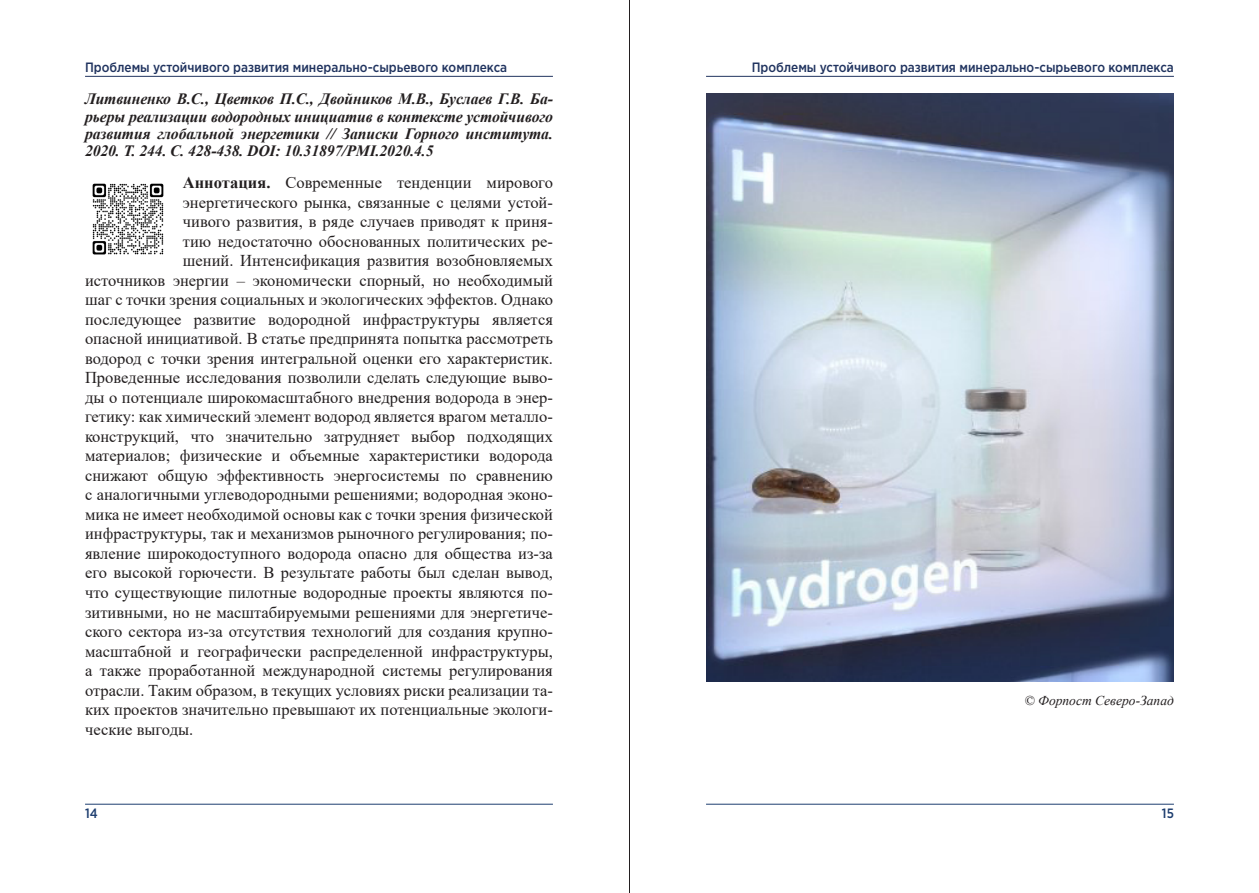
<style>
.page{position:relative;width:1259px;height:893px;background:#fff}
.page>*{position:absolute;margin:0;border:0;box-sizing:border-box;transform-origin:0 0}
.Abstract_text{font:16.5px "Times New Roman";color:#231f20}
.Ref{font:italic 700 15.75px/17.2px "Times New Roman";letter-spacing:-.01em;color:#231f20;text-align:justify}
.t1{font:500 13.5px "Gotham Pro Narrow";color:#20335f}
.Abstract_text-2{font:italic 13.5px "Times New Roman";color:#231f20}
.t2{font:500 13.5px "Gotham Pro Narrow";color:#1d3d6f}
.s1{font-weight:700}
</style>
<div class="page">
<hr style="left:85px;top:804px;width:468px;height:1px;background:#1d3d6f">
<hr style="left:706px;top:804px;width:468px;height:1px;background:#1d3d6f">
<hr style="left:706px;top:76px;width:468px;height:1px;background:#20335f">
<hr style="left:85px;top:76px;width:468px;height:1px;background:#20335f">
<hr style="left:629px;top:0;width:1px;height:893px;background:#231f20">
<img style="left:92px;top:183px;width:72px;height:72px">
<img style="left:706px;top:94px;width:468px;height:587px">
<p class="t1" style="left:85px;top:59px;width:424px">Проблемы устойчивого развития минерально-сырьевого комплекса</p>
<p class="t1" style="left:752px;top:59px;width:424px">Проблемы устойчивого развития минерально-сырьевого комплекса</p>
<p class="Ref" style="left:85px;top:90px;width:469px">Литвиненко В.С., Цветков П.С., Двойников М.В., Буслаев Г.В. Ба&shy;рьеры реализации водородных инициатив в контексте устойчивого развития глобальной энергетики // Записки Горного института.<br>2020. Т. 244. С. 428-438. DOI: 10.31897/PMI.2020.4.5</p>
<p class="Abstract_text" style="left:183px;top:171px;width:371px"><span class="s1">Аннотация.</span> Современные тенденции мирового</p>
<p class="Abstract_text" style="left:183px;top:191px;width:371px">энергетического рынка, связанные с целями устой-</p>
<p class="Abstract_text" style="left:183px;top:210px;width:371px">чивого развития, в ряде случаев приводят к приня-</p>
<p class="Abstract_text" style="left:183px;top:230px;width:371px">тию недостаточно обоснованных политических ре-</p>
<p class="Abstract_text" style="left:183px;top:249px;width:371px">шений. Интенсификация развития возобновляемых</p>
<p class="Abstract_text" style="left:85px;top:269px;width:469px">источников энергии – экономически спорный, но необходимый</p>
<p class="Abstract_text" style="left:85px;top:288px;width:469px">шаг с точки зрения социальных и экологических эффектов. Однако</p>
<p class="Abstract_text" style="left:85px;top:308px;width:469px">последующее развитие водородной инфраструктуры является</p>
<p class="Abstract_text" style="left:85px;top:327px;width:469px">опасной инициативой. В статье предпринята попытка рассмотреть</p>
<p class="Abstract_text" style="left:85px;top:347px;width:469px">водород с точки зрения интегральной оценки его характеристик.</p>
<p class="Abstract_text" style="left:85px;top:366px;width:469px">Проведенные исследования позволили сделать следующие выво-</p>
<p class="Abstract_text" style="left:85px;top:386px;width:469px">ды о потенциале широкомасштабного внедрения водорода в энер-</p>
<p class="Abstract_text" style="left:85px;top:405px;width:469px">гетику: как химический элемент водород является врагом металло-</p>
<p class="Abstract_text" style="left:85px;top:425px;width:469px">конструкций, что значительно затрудняет выбор подходящих</p>
<p class="Abstract_text" style="left:85px;top:444px;width:469px">материалов; физические и объемные характеристики водорода</p>
<p class="Abstract_text" style="left:85px;top:464px;width:469px">снижают общую эффективность энергосистемы по сравнению</p>
<p class="Abstract_text" style="left:85px;top:483px;width:469px">с аналогичными углеводородными решениями; водородная эконо-</p>
<p class="Abstract_text" style="left:85px;top:503px;width:469px">мика не имеет необходимой основы как с точки зрения физической</p>
<p class="Abstract_text" style="left:85px;top:522px;width:469px">инфраструктуры, так и механизмов рыночного регулирования; по-</p>
<p class="Abstract_text" style="left:85px;top:542px;width:469px">явление широкодоступного водорода опасно для общества из-за</p>
<p class="Abstract_text" style="left:85px;top:561px;width:469px">его высокой горючести. В результате работы был сделан вывод,</p>
<p class="Abstract_text" style="left:85px;top:581px;width:469px">что существующие пилотные водородные проекты являются по-</p>
<p class="Abstract_text" style="left:85px;top:600px;width:469px">зитивными, но не масштабируемыми решениями для энергетиче-</p>
<p class="Abstract_text" style="left:85px;top:620px;width:469px">ского сектора из-за отсутствия технологий для создания крупно-</p>
<p class="Abstract_text" style="left:85px;top:639px;width:469px">масштабной и географически распределенной инфраструктуры,</p>
<p class="Abstract_text" style="left:85px;top:659px;width:469px">а также проработанной международной системы регулирования</p>
<p class="Abstract_text" style="left:85px;top:678px;width:469px">отрасли. Таким образом, в текущих условиях риски реализации та-</p>
<p class="Abstract_text" style="left:85px;top:698px;width:469px">ких проектов значительно превышают их потенциальные экологи-</p>
<p class="Abstract_text" style="left:85px;top:717px;width:110px">ческие выгоды.</p>
<p class="Abstract_text-2" style="left:1024px;top:691px;width:151px">© Форпост Северо-Запад</p>
<p class="t2" style="left:85px;top:806px;width:14px">14</p>
<p class="t2" style="left:1162px;top:806px;width:13px">15</p>
</div>
